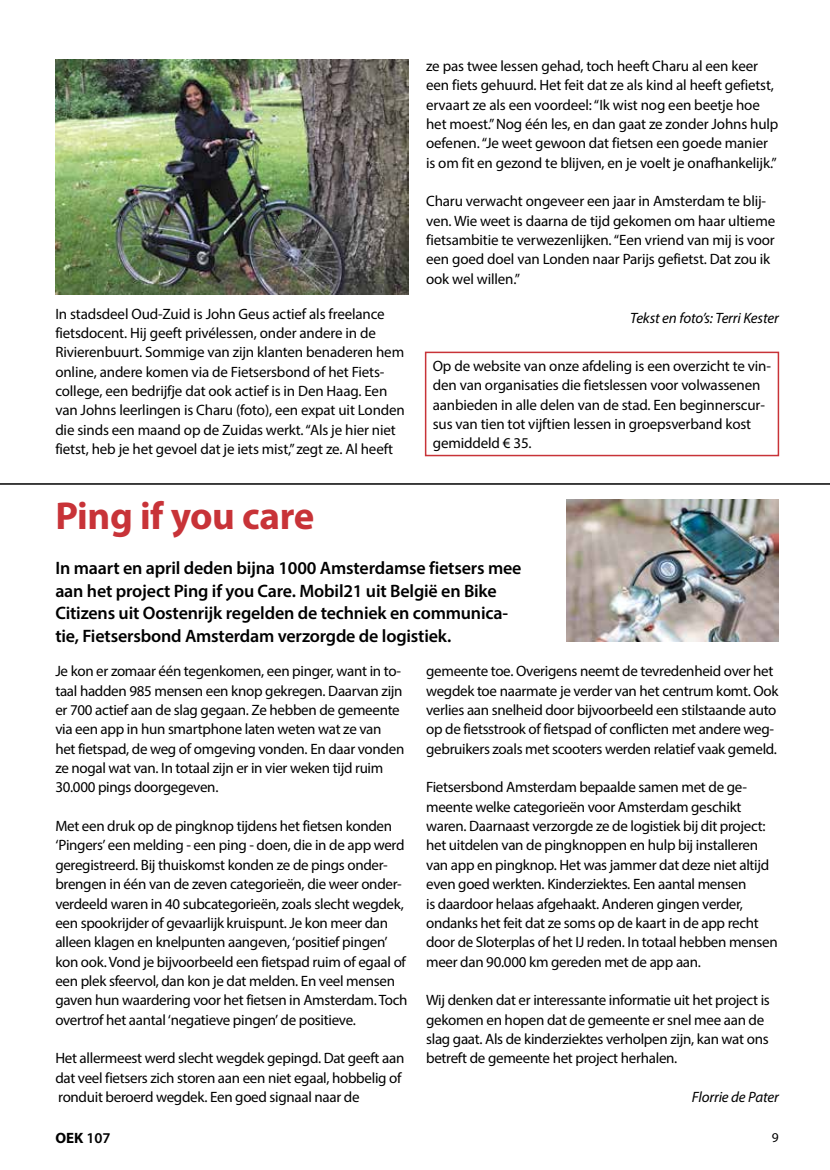
<style>
.page{position:relative;width:830px;height:1170px;background:#fff}
.page>*{position:absolute;margin:0;border:0;box-sizing:border-box;transform-origin:0 0}
.t1{font:700 39px "Myriad Pro";letter-spacing:-.01em;color:#c83338}
.t2{font:600 18px/22.5px "Myriad Pro";letter-spacing:-.01em;color:#000}
.t3{font:15px/19.4px "Myriad Pro";letter-spacing:-.02em;color:#000}
.t4{font:italic 15px "Myriad Pro";letter-spacing:-.01em;color:#000}
.t5{font:700 15px "Myriad Pro";color:#000}
.t6{font:13.5px "Myriad Pro";color:#000}
.s1{font-weight:600}
</style>
<div class="page">
<hr style="left:0;top:483px;width:829px;height:1px;background:#000">
<img style="left:55px;top:60px;width:353px;height:234px">
<div style="left:424px;top:351px;width:354px;height:105px;border:2px solid #c83338"></div>
<img style="left:566px;top:500px;width:212px;height:141px">
<p class="t3" style="left:55px;top:304px;width:351px">In stadsdeel Oud-Zuid is John Geus actief als freelance fietsdocent. Hij geeft privélessen, onder andere in de Rivierenbuurt. Sommige van zijn klanten benaderen hem online, andere komen via de Fietsersbond of het Fiets&shy;college, een bedrijfje dat ook actief is in Den Haag. Een van Johns leerlingen is Charu (foto), een expat uit Londen die sinds een maand op de Zuidas werkt. “Als je hier niet fietst, heb je het gevoel dat je iets mist,” zegt ze. Al heeft</p>
<h1 class="t1" style="left:55px;top:490px;width:260px">Ping if you care</h1>
<p class="t3" style="left:426px;top:56px;width:353px">ze pas twee lessen gehad, toch heeft Charu al een keer een fiets gehuurd. Het feit dat ze als kind al heeft gefietst, ervaart ze als een voordeel: “Ik wist nog een beetje hoe het moest.” Nog één les, en dan gaat ze zonder Johns hulp oefenen. “Je weet gewoon dat fietsen een goede manier is om fit en gezond te blijven, en je voelt je onafhankelijk.”</p>
<p class="t3" style="left:426px;top:191px;width:350px">Charu verwacht ongeveer een jaar in Amsterdam te blij&shy;ven. Wie weet is daarna de tijd gekomen om haar ultieme fietsambitie te verwezenlijken. “Een vriend van mij is voor een goed doel van Londen naar Parijs gefietst. Dat zou ik ook wel willen.”</p>
<p class="t4" style="left:630px;top:308px;width:150px">Tekst en foto’s: Terri Kester</p>
<p class="t3" style="left:432px;top:356px;width:339px">Op de website van onze afdeling is een overzicht te vin&shy;den van organisaties die fietslessen voor volwassenen aanbieden in alle delen van de stad. Een beginnerscur&shy;sus van tien tot vijftien lessen in groepsverband kost gemiddeld € 35.</p>
<p class="t2" style="left:55px;top:556px;width:467px">In maart en april deden bijna 1000 Amsterdamse fietsers mee aan het project Ping if you Care. Mobil21 uit België en Bike Citizens uit Oostenrijk regelden de techniek en communica&shy;tie, Fietsersbond Amsterdam verzorgde de logistiek.</p>
<p class="t3" style="left:55px;top:661px;width:350px">Je kon er zomaar één tegenkomen, een pinger, want in to&shy;taal hadden 985 mensen een knop gekregen. Daarvan zijn er 700 actief aan de slag gegaan. Ze hebben de gemeente via een app in hun smartphone laten weten wat ze van het fietspad, de weg of omgeving vonden. En daar vonden ze nogal wat van. In totaal zijn er in vier weken tijd ruim 30.000 pings doorgegeven.</p>
<p class="t3" style="left:55px;top:816px;width:353px">Met een druk op de pingknop tijdens het fietsen konden ‘Pingers’ een melding - een ping - doen, die in de app werd geregistreerd. Bij thuiskomst konden ze de pings onder&shy;brengen in één van de zeven categorieën, die weer onder&shy;verdeeld waren in 40 subcategorieën, zoals slecht wegdek, een spookrijder of gevaarlijk kruispunt. Je kon meer dan alleen klagen en knelpunten aangeven, ‘positief pingen’ kon ook. Vond je bijvoorbeeld een fietspad ruim of egaal of een plek sfeervol, dan kon je dat melden. En veel mensen gaven hun waardering voor het fietsen in Amsterdam. Toch overtrof het aantal ‘negatieve pingen’ de positieve.</p>
<p class="t3" style="left:55px;top:1048px;width:350px">Het allermeest werd slecht wegdek gepingd. Dat geeft aan dat veel fietsers zich storen aan een niet egaal, hobbelig of ronduit beroerd wegdek. Een goed signaal naar de</p>
<p class="t3" style="left:426px;top:661px;width:354px">gemeente toe. Overigens neemt de tevredenheid over het wegdek toe naarmate je verder van het centrum komt. Ook verlies aan snelheid door bijvoorbeeld een stilstaande auto op de fietsstrook of fietspad of conflicten met andere weg&shy;gebruikers zoals met scooters werden relatief vaak gemeld.</p>
<p class="t3" style="left:426px;top:777px;width:353px">Fietsersbond Amsterdam bepaalde samen met de ge&shy;meente welke categorieën voor Amsterdam geschikt waren. Daarnaast verzorgde ze de logistiek bij dit project: het uitdelen van de pingknoppen en hulp bij installeren van app en pingknop. Het was jammer dat deze niet altijd even goed werkten. Kinderziektes. Een aantal mensen<br>is daardoor helaas afgehaakt. Anderen gingen verder, ondanks het feit dat ze soms op de kaart in de app recht door de Sloterplas of het IJ reden. In totaal hebben mensen meer dan 90.000 km gereden met de app aan.</p>
<p class="t3" style="left:426px;top:990px;width:345px">Wij denken dat er interessante informatie uit het project is gekomen en hopen dat de gemeente er snel mee aan de slag gaat. Als de kinderziektes verholpen zijn, kan wat ons betreft de gemeente het project herhalen.</p>
<p class="t4" style="left:691px;top:1087px;width:88px">Florrie de Pater</p>
<p class="t5" style="left:55px;top:1127px;width:57px">OEK <span class="s1">107</span></p>
<p class="t6" style="left:771px;top:1128px;width:8px">9</p>
</div>
